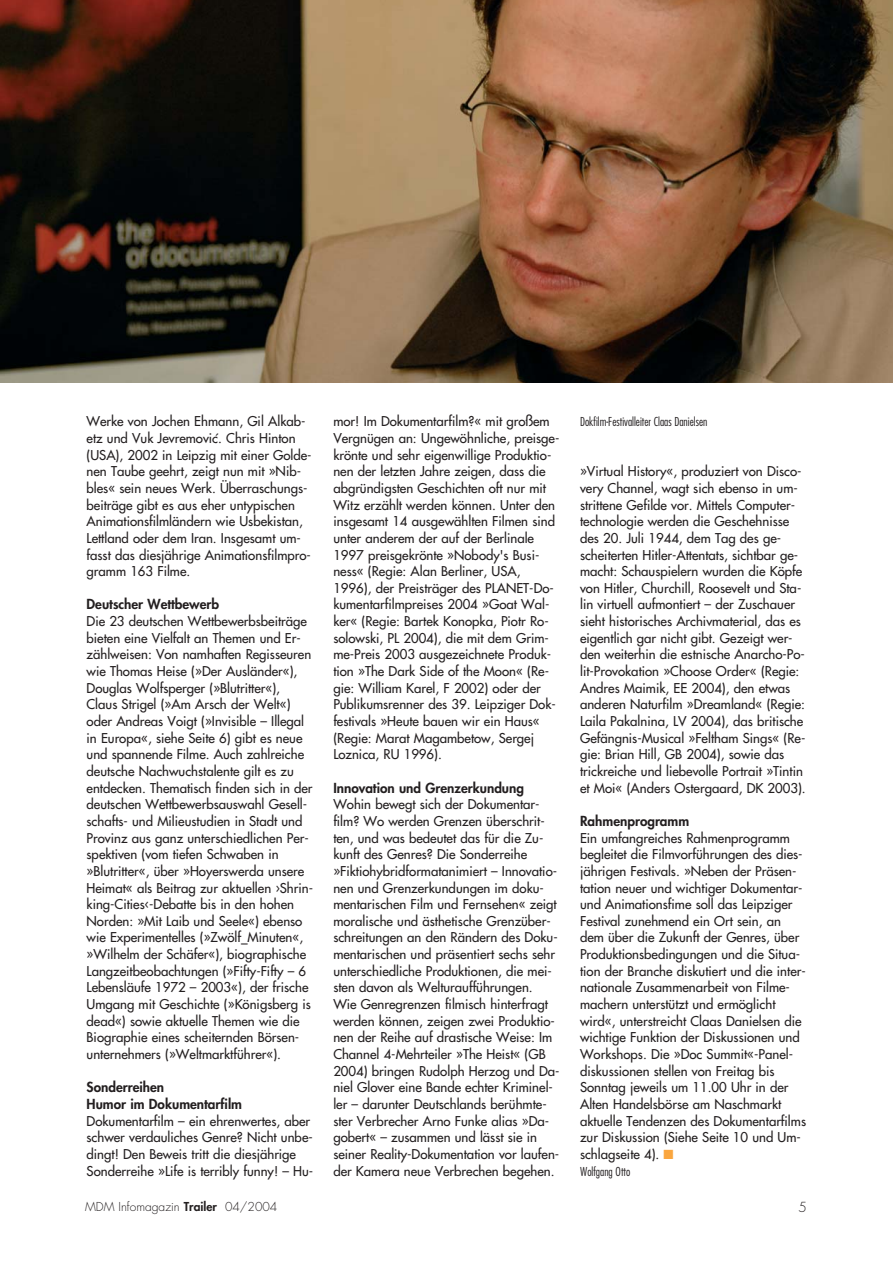
<style>
.page{position:relative;width:893px;height:1263px;background:#fff}
.page>*{position:absolute;margin:0;border:0;box-sizing:border-box;transform-origin:0 0}
.t1{font:800 13.5px/16.6px "Futura";color:#231f20}
.t2{font:300 13.5px "Futura";color:#231f20}
.t3{font:13.2px/16.6px "Futura";color:#231f20}
.t4{font:300 condensed 12px "Futura";color:#231f20}
.t5{font:300 12px "Futura";color:#231f20}
.s1{color:#faa63f}
.s2{font-weight:800}
</style>
<div class="page">
<img style="left:0;top:0;width:892px;height:383px">
<p class="t3" style="left:87px;top:414px;width:226px">Werke von Jochen Ehmann, Gil Alkab&shy;etz und Vuk Jevremovic´. Chris Hinton (USA), 2002 in Leipzig mit einer Golde&shy;nen Taube geehrt, zeigt nun mit »Nib&shy;bles« sein neues Werk. Überraschungs&shy;beiträge gibt es aus eher untypischen Animationsfilmländern wie Usbekistan, Lettland oder dem Iran. Insgesamt um&shy;fasst das diesjährige Animationsfilmpro&shy;gramm 163 Filme.</p>
<p class="t1" style="left:87px;top:597px;width:134px">Deutscher Wettbewerb</p>
<p class="t3" style="left:87px;top:614px;width:228px">Die 23 deutschen Wettbewerbsbeiträge bieten eine Vielfalt an Themen und Er&shy;zählweisen: Von namhaften Regisseuren wie Thomas Heise (»Der Ausländer«), Douglas Wolfsperger (»Blutritter«), Claus Strigel (»Am Arsch der Welt«) oder Andreas Voigt (»Invisible – Illegal in Europa«, siehe Seite 6) gibt es neue und spannende Filme. Auch zahlreiche deutsche Nachwuchstalente gilt es zu entdecken. Thematisch finden sich in der deutschen Wettbewerbsauswahl Gesell&shy;schafts- und Milieustudien in Stadt und Provinz aus ganz unterschiedlichen Per&shy;spektiven (vom tiefen Schwaben in »Blutritter«, über »Hoyerswerda unsere Heimat« als Beitrag zur aktuellen ›Shrin&shy;king-Cities‹-Debatte bis in den hohen Norden: »Mit Laib und Seele«) ebenso wie Experimentelles (»Zwölf_Minuten«, »Wilhelm der Schäfer«), biographische Langzeitbeobachtungen (»Fifty-Fifty – 6<br>Lebensläufe 1972 – 2003«), der frische Umgang mit Geschichte (»Königsberg is dead«) sowie aktuelle Themen wie die Biographie eines scheiternden Börsen&shy;unternehmers (»Weltmarktführer«).</p>
<p class="t1" style="left:87px;top:1080px;width:157px">Sonderreihen<br>Humor im Dokumentarfilm</p>
<p class="t3" style="left:87px;top:1113px;width:228px">Dokumentarfilm – ein ehrenwertes, aber schwer verdauliches Genre? Nicht unbe&shy;dingt! Den Beweis tritt die diesjährige Sonderreihe »Life is terribly funny! – Hu-</p>
<p class="t3" style="left:333px;top:414px;width:227px">mor! Im Dokumentarfilm?« mit großem Vergnügen an: Ungewöhnliche, preisge&shy;krönte und sehr eigenwillige Produktio&shy;nen der letzten Jahre zeigen, dass die abgründigsten Geschichten oft nur mit Witz erzählt werden können. Unter den insgesamt 14 ausgewählten Filmen sind unter anderem der auf der Berlinale 1997 preisgekrönte »Nobody's Busi&shy;ness« (Regie: Alan Berliner, USA, 1996), der Preisträger des PLANET-Do&shy;kumentarfilmpreises 2004 »Goat Wal&shy;ker« (Regie: Bartek Konopka, Piotr Ro&shy;solowski, PL 2004), die mit dem Grim&shy;me-Preis 2003 ausgezeichnete Produk&shy;tion »The Dark Side of the Moon« (Re&shy;gie: William Karel, F 2002) oder der Publikumsrenner des 39. Leipziger Dok&shy;festivals »Heute bauen wir ein Haus« (Regie: Marat Magambetow, Sergej Loznica, RU 1996).</p>
<p class="t1" style="left:333px;top:780px;width:192px">Innovation und Grenzerkundung</p>
<p class="t3" style="left:333px;top:797px;width:228px">Wohin bewegt sich der Dokumentar&shy;film? Wo werden Grenzen überschrit&shy;ten, und was bedeutet das für die Zu&shy;kunft des Genres? Die Sonderreihe »Fiktiohybridformatanimiert – Innovatio&shy;nen und Grenzerkundungen im doku&shy;mentarischen Film und Fernsehen« zeigt moralische und ästhetische Grenzüber&shy;schreitungen an den Rändern des Doku&shy;mentarischen und präsentiert sechs sehr unterschiedliche Produktionen, die mei&shy;sten davon als Welturaufführungen.<br>Wie Genregrenzen filmisch hinterfragt werden können, zeigen zwei Produktio&shy;nen der Reihe auf drastische Weise: Im Channel 4-Mehrteiler »The Heist« (GB 2004) bringen Rudolph Herzog und Da&shy;niel Glover eine Bande echter Kriminel&shy;ler – darunter Deutschlands berühmte&shy;ster Verbrecher Arno Funke alias »Da&shy;gobert« – zusammen und lässt sie in seiner Reality-Dokumentation vor laufen&shy;der Kamera neue Verbrechen begehen.</p>
<p class="t4" style="left:580px;top:417px;width:129px">Dokfilm-Festivalleiter Claas Danielsen</p>
<p class="t3" style="left:580px;top:464px;width:227px">»Virtual History«, produziert von Disco&shy;very Channel, wagt sich ebenso in um&shy;strittene Gefilde vor. Mittels Computer&shy;technologie werden die Geschehnisse des 20. Juli 1944, dem Tag des ge&shy;scheiterten Hitler-Attentats, sichtbar ge&shy;macht: Schauspielern wurden die Köpfe von Hitler, Churchill, Roosevelt und Sta&shy;lin virtuell aufmontiert – der Zuschauer sieht historisches Archivmaterial, das es eigentlich gar nicht gibt. Gezeigt wer&shy;den weiterhin die estnische Anarcho-Po&shy;lit-Provokation »Choose Order« (Regie:<br>Andres Maimik, EE 2004), den etwas anderen Naturfilm »Dreamland« (Regie:<br>Laila Pakalnina, LV 2004), das britische Gefängnis-Musical »Feltham Sings« (Re&shy;gie: Brian Hill, GB 2004), sowie das trickreiche und liebevolle Portrait »Tintin et Moi« (Anders Ostergaard, DK 2003).</p>
<p class="t1" style="left:580px;top:814px;width:111px">Rahmenprogramm</p>
<p class="t3" style="left:580px;top:830px;width:227px">Ein umfangreiches Rahmenprogramm begleitet die Filmvorführungen des dies&shy;jährigen Festivals. »Neben der Präsen&shy;tation neuer und wichtiger Dokumentar&shy;und Animationsfime soll das Leipziger Festival zunehmend ein Ort sein, an dem über die Zukunft der Genres, über Produktionsbedingungen und die Situa&shy;tion der Branche diskutiert und die inter&shy;nationale Zusammenarbeit von Filme&shy;machern unterstützt und ermöglicht wird«, unterstreicht Claas Danielsen die wichtige Funktion der Diskussionen und Workshops. Die »Doc Summit«-Panel&shy;diskussionen stellen von Freitag bis Sonntag jeweils um 11.00 Uhr in der Alten Handelsbörse am Naschmarkt aktuelle Tendenzen des Dokumentarfilms zur Diskussion (Siehe Seite 10 und Um&shy;schlagseite 4). <span class="s1">■</span></p>
<p class="t4" style="left:580px;top:1166px;width:52px">Wolfgang Otto</p>
<p class="t5" style="left:85px;top:1201px;width:194px">MDM Infomagazin <span class="s2">Trailer</span> 04/2004</p>
<p class="t2" style="left:798px;top:1201px;width:10px">5</p>
</div>
